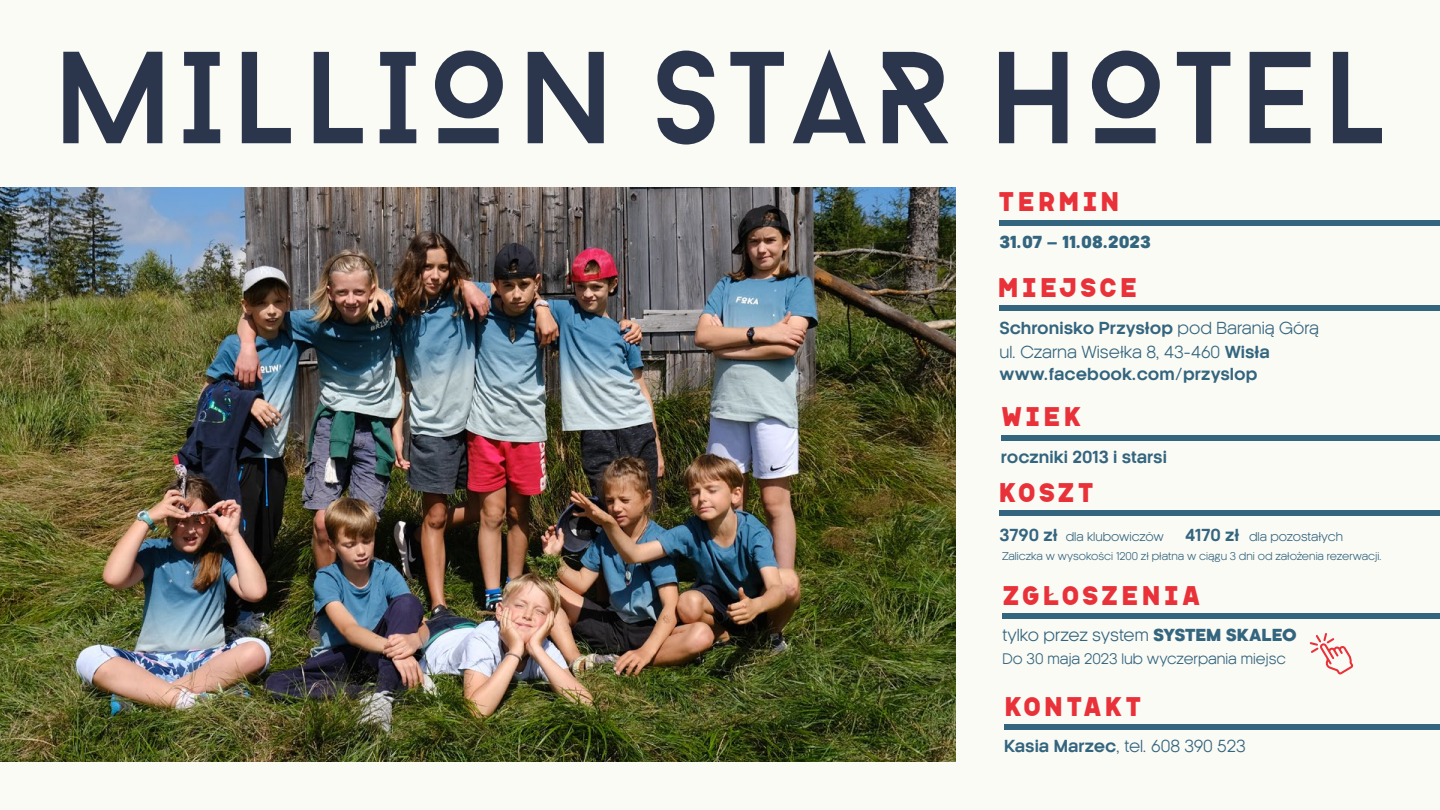
<style>
.page{position:relative;width:1440px;height:810px;background:#fbfbf5}
.page>*{position:absolute;margin:0;border:0;box-sizing:border-box;transform-origin:0 0}
.t1{font:700 27px "Apice";letter-spacing:.01em;color:#e93139}
.t2{font:16.2px/24.5px "Kamerik 205";color:#34657f}
.t3{font:700 16.2px "Kamerik 205";color:#34657f}
.t4{font:800 16.2px "Kamerik 205";color:#34657f}
.t5{font:14.25px "Kamerik 205";color:#34657f}
.t6{font:11.85px "Kamerik 205";color:#34657f}
.t7{font:10.5px "Kamerik 205";color:#34657f}
.s1{font-weight:700}
.s2{font-weight:800}
</style>
<div class="page">
<svg style="left:63px;top:49px;width:1319px;height:96px"></svg>
<img style="left:0;top:187px;width:955px;height:575px">
<div style="left:999px;top:306px;width:441px;height:5px;background:#34657f"></div>
<div style="left:1001px;top:435px;width:439px;height:5px;background:#34657f"></div>
<div style="left:999px;top:220px;width:441px;height:5px;background:#34657f"></div>
<div style="left:999px;top:511px;width:441px;height:5px;background:#34657f"></div>
<div style="left:1003px;top:613px;width:437px;height:6px;background:#34657f"></div>
<div style="left:1004px;top:724px;width:436px;height:6px;background:#34657f"></div>
<svg style="left:1310px;top:633px;width:43px;height:42px"></svg>
<h1 class="t1" style="left:997px;top:181px;width:125px">TERMIN</h1>
<p class="t4" style="left:999px;top:233px;width:153px">31.07 – 11.08.2023</p>
<h1 class="t1" style="left:997px;top:267px;width:143px">MIEJSCE</h1>
<p class="t2" style="left:999px;top:316px;width:321px"><span class="s1">Schronisko Przysłop</span> pod Baranią Górą ul. Czarna Wisełka 8, 43-460 <span class="s1">Wisła</span></p>
<p class="t3" style="left:999px;top:365px;width:260px">www.facebook.com/przyslop</p>
<h1 class="t1" style="left:1000px;top:396px;width:85px">WIEK</h1>
<p class="t3" style="left:1001px;top:448px;width:168px">roczniki 2013 i starsi</p>
<h1 class="t1" style="left:998px;top:472px;width:99px">KOSZT</h1>
<p class="t3" style="left:999px;top:526px;width:60px">3790 zł</p>
<p class="t3" style="left:1185px;top:526px;width:55px">4170 zł</p>
<p class="t6" style="left:1066px;top:530px;width:100px">dla klubowiczów</p>
<p class="t6" style="left:1249px;top:530px;width:95px">dla pozostałych</p>
<p class="t7" style="left:1002px;top:550px;width:381px">Zaliczka w wysokości 1200 zł płatna w ciągu 3 dni od założenia rezerwacji.</p>
<h1 class="t1" style="left:1001px;top:575px;width:203px">ZGŁOSZENIA</h1>
<p class="t2" style="left:1003px;top:623px;width:296px">tylko przez system <span class="s2">SYSTEM SKALEO</span></p>
<p class="t5" style="left:1003px;top:651px;width:285px">Do 30 maja 2023 lub wyczerpania miejsc</p>
<h1 class="t1" style="left:1003px;top:686px;width:141px">KONTAKT</h1>
<p class="t2" style="left:1004px;top:734px;width:243px"><span class="s1">Kasia Marzec</span>, tel. 608 390 523</p>
</div>
